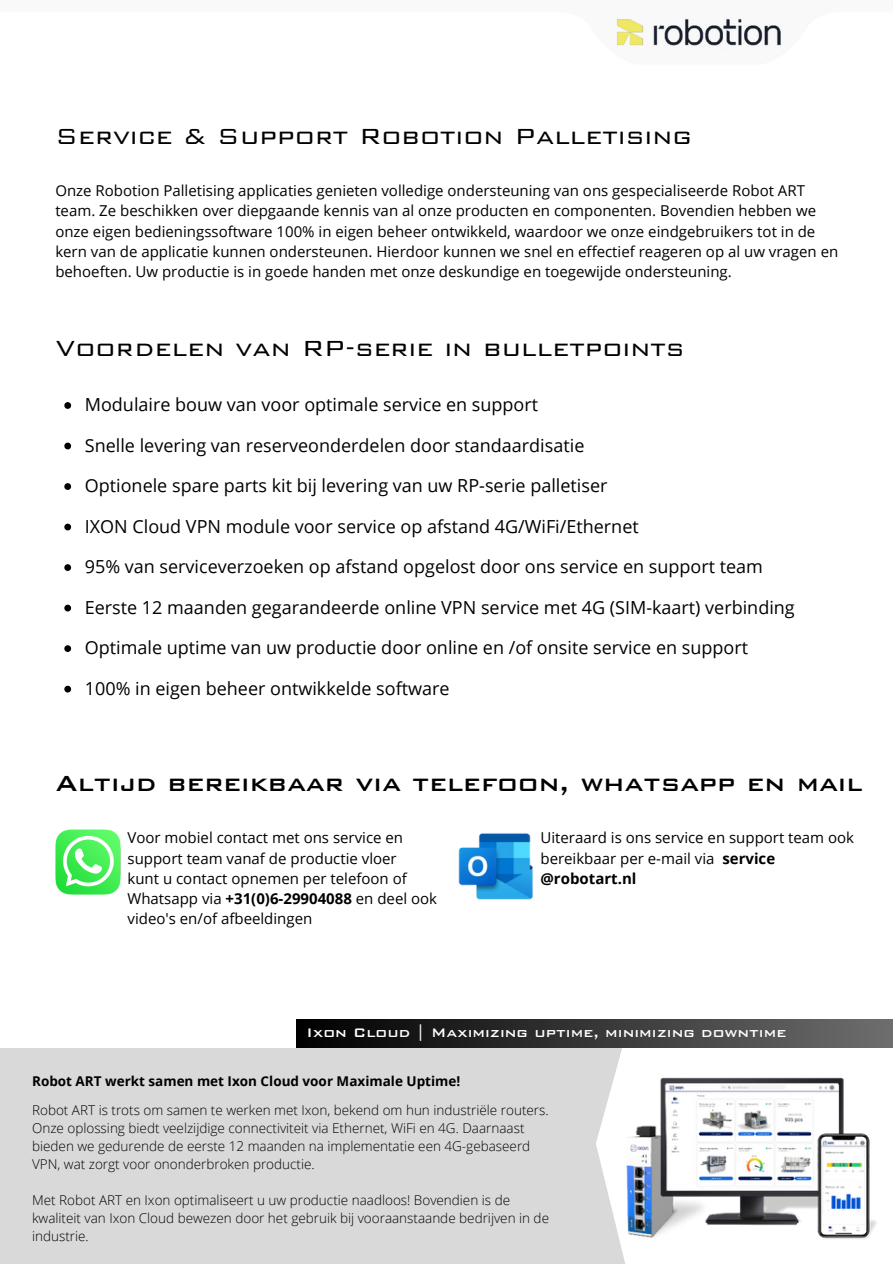
<style>
.page{position:relative;width:893px;height:1264px;background:#fff}
.page>*{position:absolute;margin:0;border:0;box-sizing:border-box;transform-origin:0 0}
.t1{font:300 29.25px "Bank Gothic BT";color:#000}
.t2{font:500 29.25px "Bank Gothic BT";color:#000}
.t3{font:18px "Open Sans";color:#000}
.t4{font:500 16.5px "Bank Gothic BT";color:#fff}
.t5{font:15px/20.2px "Open Sans";color:#000}
.t6{font:300 13.5px/18px "Open Sans";color:#000}
.t7{font:700 13.5px "Open Sans";color:#000}
.s1{font-weight:700}
</style>
<div class="page">
<div style="left:296px;top:1019px;width:596px;height:28px;background:linear-gradient(to right,#000,#6e6e6e)"></div>
<div style="left:0;top:1047px;width:595px;height:216px;background:#d9d9d9"></div>
<svg style="left:595px;top:1048px;width:30px;height:215px"></svg>
<img style="left:55px;top:829px;width:66px;height:65px">
<img style="left:458px;top:833px;width:75px;height:67px">
<svg style="left:64px;top:402px;width:7px;height:7px"></svg>
<svg style="left:64px;top:442px;width:7px;height:7px"></svg>
<svg style="left:64px;top:483px;width:7px;height:7px"></svg>
<svg style="left:64px;top:523px;width:7px;height:7px"></svg>
<svg style="left:64px;top:564px;width:7px;height:7px"></svg>
<svg style="left:64px;top:604px;width:7px;height:7px"></svg>
<svg style="left:64px;top:645px;width:7px;height:7px"></svg>
<svg style="left:64px;top:685px;width:7px;height:7px"></svg>
<img style="left:603px;top:1053px;width:274px;height:208px">
<img style="left:616px;top:18px;width:165px;height:28px">
<p class="t1" style="left:55px;top:121px;width:637px">Service &amp; Support Robotion Palletising</p>
<h3 class="t5" style="left:55px;top:180px;width:784px">Onze Robotion Palletising applicaties genieten volledige ondersteuning van ons gespecialiseerde Robot ART team. Ze beschikken over diepgaande kennis van al onze producten en componenten. Bovendien hebben we onze eigen bedieningssoftware 100% in eigen beheer ontwikkeld, waardoor we onze eindgebruikers tot in de kern van de applicatie kunnen ondersteunen. Hierdoor kunnen we snel en effectief reageren op al uw vragen en behoeften. Uw productie is in goede handen met onze deskundige en toegewijde ondersteuning.</h3>
<h2 class="t1" style="left:55px;top:332px;width:630px">Voordelen van RP-serie in bulletpoints</h2>
<h3 class="t3" style="left:85px;top:392px;width:455px">Modulaire bouw van voor optimale service en support</h3>
<h1 class="t3" style="left:85px;top:432px;width:501px">Snelle levering van reserveonderdelen door standaardisatie</h1>
<p class="t3" style="left:85px;top:473px;width:524px">Optionele spare parts kit bij levering van uw RP-serie palletiser</p>
<p class="t3" style="left:85px;top:513px;width:555px">IXON Cloud VPN module voor service op afstand 4G/WiFi/Ethernet</p>
<p class="t3" style="left:85px;top:554px;width:679px">95% van serviceverzoeken op afstand opgelost door ons service en support team</p>
<p class="t3" style="left:85px;top:594px;width:711px">Eerste 12 maanden gegarandeerde online VPN service met 4G (SIM-kaart) verbinding</p>
<p class="t3" style="left:85px;top:635px;width:664px">Optimale uptime van uw productie door online en /of onsite service en support</p>
<p class="t3" style="left:85px;top:675px;width:366px">100% in eigen beheer ontwikkelde software</p>
<h4 class="t2" style="left:55px;top:767px;width:808px">Altijd bereikbaar via telefoon, whatsapp en mail</h4>
<p class="t5" style="left:127px;top:827px;width:311px">Voor mobiel contact met ons service en support team vanaf de productie vloer<br>kunt u contact opnemen per telefoon of Whatsapp via <span class="s1">+31(0)6-29904088</span> en deel ook video's en/of afbeeldingen</p>
<p class="t5" style="left:540px;top:827px;width:315px">Uiteraard is ons service en support team ook bereikbaar per e-mail via <span class="s1">service @robotart.nl</span></p>
<p class="t4" style="left:306px;top:1023px;width:481px">Ixon Cloud | Maximizing uptime, minimizing downtime</p>
<h1 class="t7" style="left:32px;top:1071px;width:429px">Robot ART werkt samen met Ixon Cloud voor Maximale Uptime!</h1>
<p class="t6" style="left:32px;top:1100px;width:518px">Robot ART is trots om samen te werken met Ixon, bekend om hun industriële routers.<br>Onze oplossing biedt veelzijdige connectiviteit via Ethernet, WiFi en 4G. Daarnaast bieden we gedurende de eerste 12 maanden na implementatie een 4G-gebaseerd VPN, wat zorgt voor ononderbroken productie.</p>
<h3 class="t6" style="left:32px;top:1190px;width:518px">Met Robot ART en Ixon optimaliseert u uw productie naadloos! Bovendien is de kwaliteit van Ixon Cloud bewezen door het gebruik bij vooraanstaande bedrijven in de industrie.</h3>
</div>
